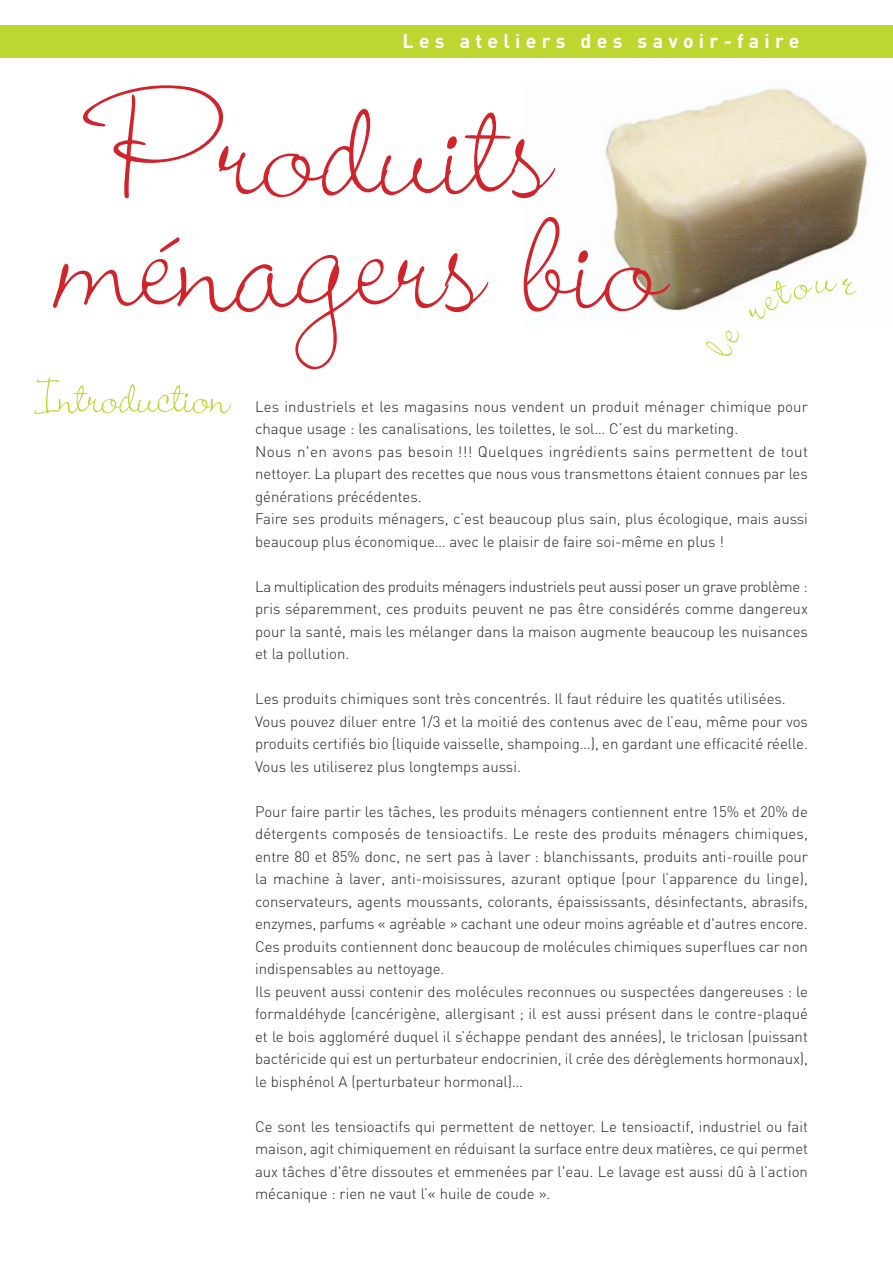
<style>
.page{position:relative;width:893px;height:1263px;background:#fff}
.page>*{position:absolute;margin:0;border:0;box-sizing:border-box;transform-origin:0 0}
.t1{font:183.3px "Dagobert";color:#d1232a}
.t2{font:60px "Dagobert";letter-spacing:-.01em;color:#bed630}
.t3{font:700 19.5px "DIN";letter-spacing:.27em;color:#fff}
.t4{font:300 15px/22.5px "DIN";color:#231f20}
</style>
<div class="page">
<img style="left:605px;top:88px;width:263px;height:223px">
<div style="left:0;top:26px;width:893px;height:32px;background:#bed630"></div>
<svg style="left:704px;top:277px;width:155px;height:34px"></svg>
<h3 class="t3" style="left:403px;top:34px;width:398px">Les ateliers des savoir-faire</h3>
<h1 class="t1" style="left:99px;top:27px;width:453px">Produits</h1>
<h1 class="t1" style="left:60px;top:141px;width:607px">ménagers bio</h1>
<p class="t4" style="left:255px;top:397px;width:554px">Les industriels et les magasins nous vendent un produit ménager chimique pour chaque usage : les canalisations, les toilettes, le sol… C’est du marketing.<br>Nous n'en avons pas besoin !!! Quelques ingrédients sains permettent de tout nettoyer. La plupart des recettes que nous vous transmettons étaient connues par les générations précédentes.<br>Faire ses produits ménagers, c’est beaucoup plus sain, plus écologique, mais aussi beaucoup plus économique… avec le plaisir de faire soi-même en plus !</p>
<p class="t4" style="left:255px;top:577px;width:554px;text-align:justify">La multiplication des produits ménagers industriels peut aussi poser un grave problème : pris séparemment, ces produits peuvent ne pas être considérés comme dangereux pour la santé, mais les mélanger dans la maison augmente beaucoup les nuisances et la pollution.</p>
<p class="t4" style="left:255px;top:689px;width:554px">Les produits chimiques sont très concentrés. Il faut réduire les quatités utilisées.<br>Vous pouvez diluer entre 1/3 et la moitié des contenus avec de l’eau, même pour vos produits certifiés bio (liquide vaisselle, shampoing…), en gardant une efficacité réelle.<br>Vous les utiliserez plus longtemps aussi.</p>
<p class="t4" style="left:255px;top:802px;width:554px">Pour faire partir les tâches, les produits ménagers contiennent entre 15% et 20% de détergents composés de tensioactifs. Le reste des produits ménagers chimiques, entre 80 et 85% donc, ne sert pas à laver : blanchissants, produits anti-rouille pour la machine à laver, anti-moisissures, azurant optique (pour l’apparence du linge), conservateurs, agents moussants, colorants, épaississants, désinfectants, abrasifs, enzymes, parfums « agréable » cachant une odeur moins agréable et d'autres encore.<br>Ces produits contiennent donc beaucoup de molécules chimiques superflues car non indispensables au nettoyage.<br>Ils peuvent aussi contenir des molécules reconnues ou suspectées dangereuses : le formaldéhyde (cancérigène, allergisant ; il est aussi présent dans le contre-plaqué et le bois aggloméré duquel il s’échappe pendant des années), le triclosan (puissant bactéricide qui est un perturbateur endocrinien, il crée des dérèglements hormonaux), le bisphénol A (perturbateur hormonal)…</p>
<p class="t4" style="left:255px;top:1117px;width:554px;text-align:justify">Ce sont les tensioactifs qui permettent de nettoyer. Le tensioactif, industriel ou fait maison, agit chimiquement en réduisant la surface entre deux matières, ce qui permet aux tâches d'être dissoutes et emmenées par l'eau. Le lavage est aussi dû à l’action mécanique : rien ne vaut l’« huile de coude ».</p>
<h2 class="t2" style="left:34px;top:357px;width:197px">Introduction</h2>
</div>
